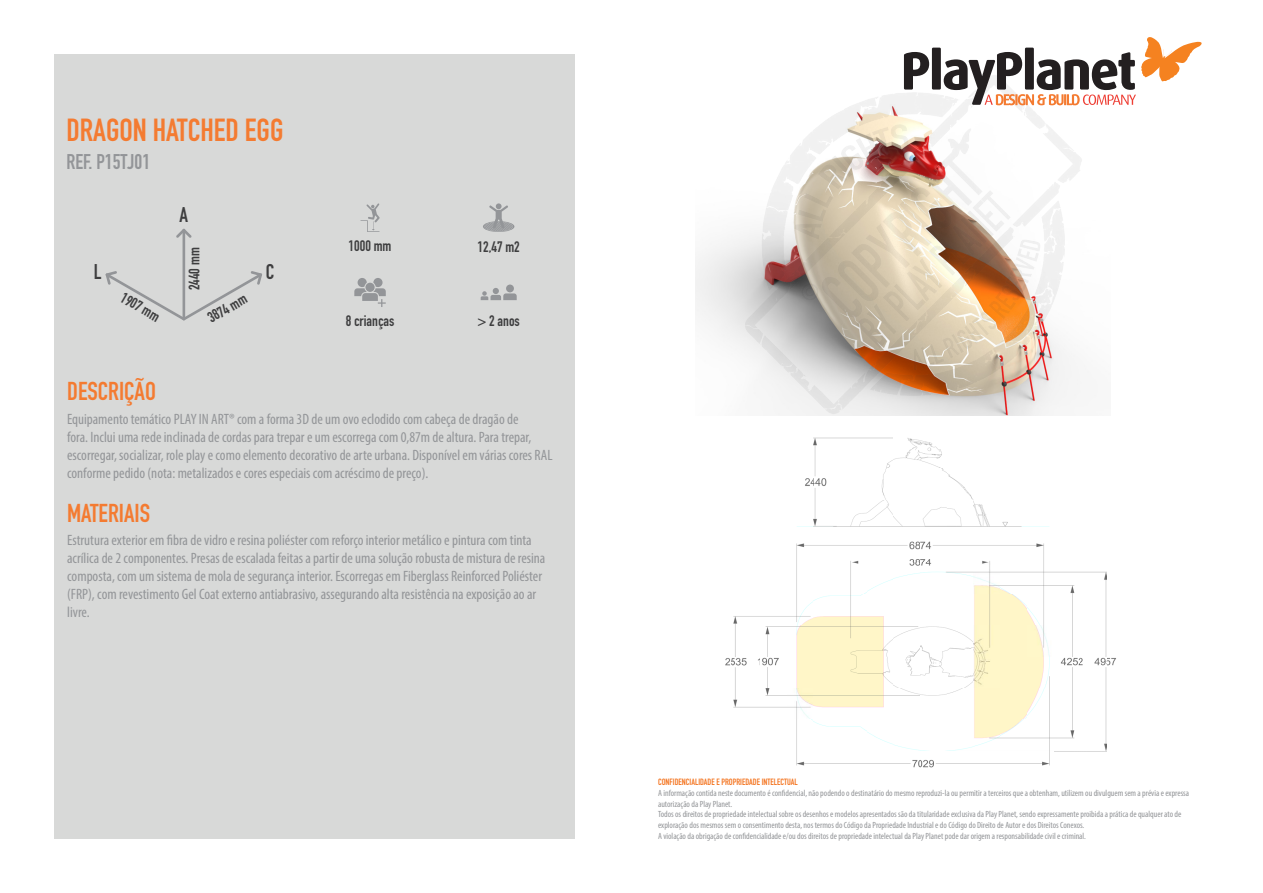
<style>
.page{position:relative;width:1263px;height:893px;background:#fff}
.page>*{position:absolute;margin:0;border:0;box-sizing:border-box;transform-origin:0 0}
.t1{font:31.5px "DIN Engschrift Std";color:#f47b31}
.t2{font:25.5px "DIN Engschrift Std";color:#f47b31}
.t3{font:21px "DIN Engschrift Std";color:#939598}
.t4{font:21px "DIN Engschrift Std";color:#3e3e3f}
.t5{font:condensed 15px/18px "Myriad Pro";color:#939598}
.t6{font:15px "DIN Engschrift Std";color:#3e3e3f}
.t7{font:condensed 9px/10.8px "Myriad Pro";color:#939598}
.t8{font:9px "DIN Engschrift Std";color:#f47521}
</style>
<div class="page">
<div style="left:54px;top:54px;width:520px;height:785px;background:#d8d9d8"></div>
<svg style="left:360px;top:203px;width:20px;height:29px"></svg>
<svg style="left:354px;top:278px;width:32px;height:29px"></svg>
<div style="left:506px;top:285px;width:8px;height:7px;background:#939598;border-radius:50%"></div>
<svg style="left:481px;top:288px;width:36px;height:12px"></svg>
<svg style="left:483px;top:203px;width:32px;height:29px"></svg>
<svg style="left:106px;top:229px;width:156px;height:92px"></svg>
<img style="left:704px;top:47px;width:378px;height:399px">
<img style="left:814px;top:437px;width:133px;height:32px">
<img style="left:796px;top:478px;width:18px;height:116px">
<img style="left:814px;top:469px;width:26px;height:77px">
<img style="left:840px;top:512px;width:27px;height:82px">
<img style="left:867px;top:469px;width:27px;height:123px">
<img style="left:894px;top:501px;width:155px;height:26px">
<img style="left:942px;top:469px;width:32px;height:31px">
<img style="left:894px;top:541px;width:26px;height:38px">
<img style="left:920px;top:541px;width:124px;height:22px">
<img style="left:920px;top:563px;width:187px;height:31px">
<img style="left:734px;top:616px;width:26px;height:41px">
<img style="left:760px;top:594px;width:124px;height:32px">
<img style="left:765px;top:626px;width:342px;height:31px">
<img style="left:974px;top:594px;width:133px;height:32px">
<img style="left:725px;top:657px;width:391px;height:31px">
<img style="left:734px;top:688px;width:373px;height:32px">
<img style="left:796px;top:720px;width:18px;height:46px">
<img style="left:814px;top:720px;width:293px;height:31px">
<img style="left:814px;top:751px;width:236px;height:17px">
<svg style="left:904px;top:52px;width:25px;height:38px"></svg>
<div style="left:932px;top:48px;width:9px;height:42px;background:#231f20"></div>
<svg style="left:944px;top:38px;width:258px;height:67px"></svg>
<p class="t1" style="left:66px;top:112px;width:218px">DRAGON HATCHED EGG</p>
<p class="t3" style="left:66px;top:149px;width:85px">REF. P15TJ01</p>
<p class="t4" style="left:180px;top:202px;width:10px">A</p>
<p class="t6" style="left:185px;top:290px;width:44px;rotate:-90deg">2440 mm</p>
<p class="t4" style="left:94px;top:259px;width:9px">L</p>
<p class="t4" style="left:266px;top:259px;width:10px">C</p>
<p class="t6" style="left:126px;top:289px;width:44px;rotate:30deg">1907 mm</p>
<p class="t2" style="left:67px;top:376px;width:90px">DESCRIÇÃO</p>
<p class="t6" style="left:204px;top:311px;width:44px;rotate:-30deg">3874 mm</p>
<p class="t6" style="left:349px;top:237px;width:44px">1000 mm</p>
<p class="t6" style="left:346px;top:312px;width:50px">8 crianças</p>
<p class="t6" style="left:477px;top:238px;width:44px">12,47 m2</p>
<p class="t6" style="left:477px;top:312px;width:44px">&gt; 2 anos</p>
<p class="t5" style="left:67px;top:409px;width:487px">Equipamento temático PLAY IN ART® com a forma 3D de um ovo eclodido com cabeça de dragão de<br>fora. Inclui uma rede inclinada de cordas para trepar e um escorrega com 0,87m de altura. Para trepar, escorregar, socializar, role play e como elemento decorativo de arte urbana. Disponível em várias cores RAL conforme pedido (nota: metalizados e cores especiais com acréscimo de preço).</p>
<p class="t2" style="left:67px;top:498px;width:85px">MATERIAIS</p>
<p class="t5" style="left:67px;top:531px;width:480px">Estrutura exterior em fibra de vidro e resina poliéster com reforço interior metálico e pintura com tinta acrílica de 2 componentes. Presas de escalada feitas a partir de uma solução robusta de mistura de resina composta, com um sistema de mola de segurança interior. Escorregas em Fiberglass Reinforced Poliéster (FRP), com revestimento Gel Coat externo antiabrasivo, assegurando alta resistência na exposição ao ar livre.</p>
<p class="t8" style="left:658px;top:776px;width:141px">CONFIDENCIALIDADE E PROPRIEDADE INTELECTUAL</p>
<p class="t7" style="left:658px;top:787px;width:533px">A informação contida neste documento é confidencial, não podendo o destinatário do mesmo reproduzi-la ou permitir a terceiros que a obtenham, utilizem ou divulguem sem a prévia e expressa autorização da Play Planet.</p>
<p class="t7" style="left:658px;top:809px;width:525px">Todos os direitos de propriedade intelectual sobre os desenhos e modelos apresentados são da titularidade exclusiva da Play Planet, sendo expressamente proibida a prática de qualquer ato de exploração dos mesmos sem o consentimento desta, nos termos do Código da Propriedade Industrial e do Código do Direito de Autor e dos Direitos Conexos.</p>
<p class="t7" style="left:658px;top:830px;width:429px">A violação da obrigação de confidencialidade e/ou dos direitos de propriedade intelectual da Play Planet pode dar origem a responsabilidade civil e criminal.</p>
</div>
